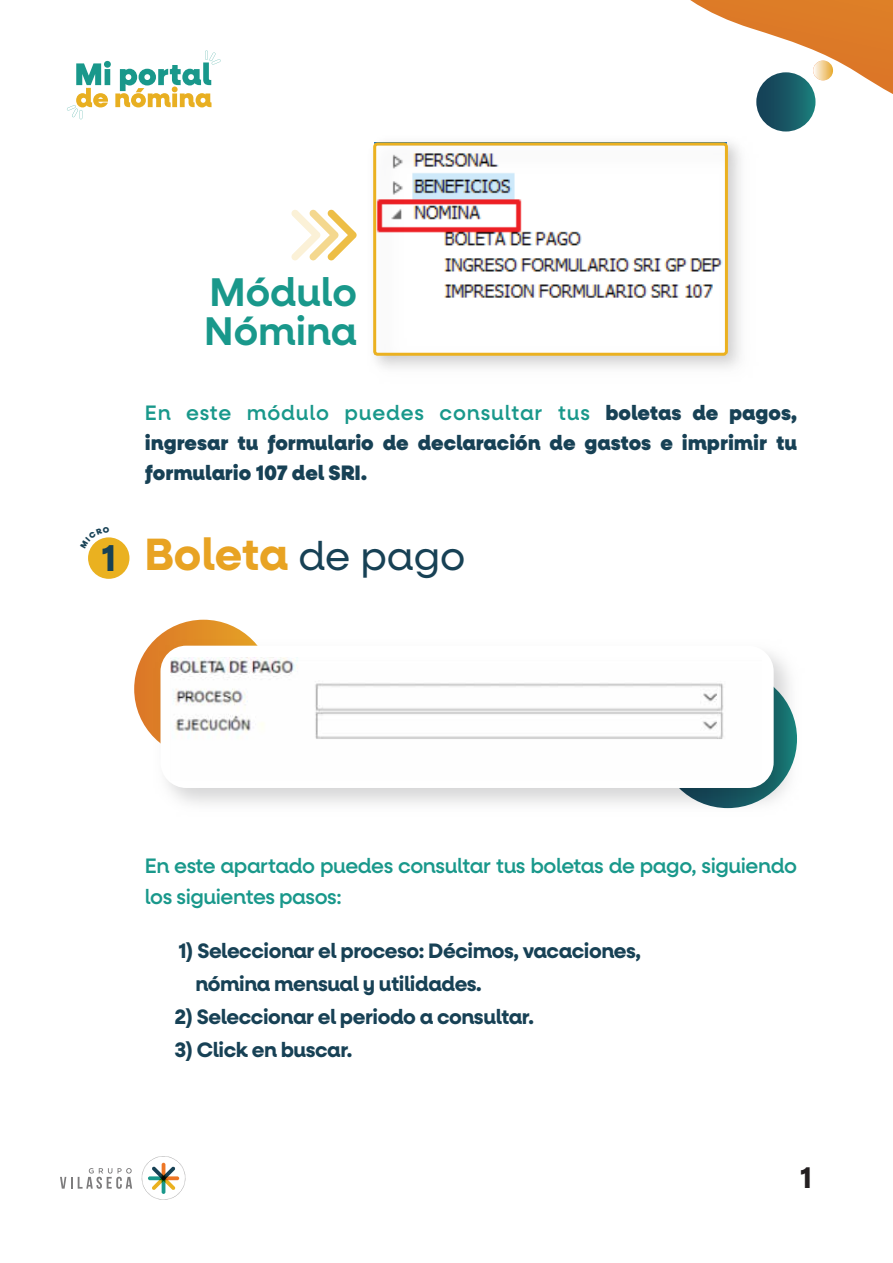
<style>
.page{position:relative;width:893px;height:1263px;background:#fff}
.page>*{position:absolute;margin:0;border:0;box-sizing:border-box;transform-origin:0 0}
.t1{font:700 45.45px "Neulis Alt";color:#e8a323}
.t2{font:600 40.2px/38.4px "Neulis Alt";color:#19988b}
.t3{font:700 30px "Neulis Alt";color:#231f20}
.t4{font:900 21px/30.2px "Neulis Alt";color:#174155;text-align:justify}
.t5{font:700 21px/33.2px "Neulis Alt";letter-spacing:-.02em;color:#174155}
.t6{font:500 21px/30.2px "Neulis Alt";letter-spacing:-.02em;color:#19988b}
.s1{font-weight:500;color:#19988b}
.s2{font-size:37.5px;color:#174155}
.s3{font-weight:400;font-size:40.5px;color:#174155}
</style>
<div class="page">
<svg style="left:140px;top:1154px;width:47px;height:48px"></svg>
<svg style="left:142px;top:1156px;width:43px;height:44px"></svg>
<svg style="left:60px;top:1168px;width:72px;height:21px"></svg>
<svg style="left:756px;top:72px;width:59px;height:60px"></svg>
<svg style="left:134px;top:620px;width:139px;height:138px"></svg>
<svg style="left:690px;top:0;width:203px;height:94px"></svg>
<svg style="left:291px;top:210px;width:66px;height:50px"></svg>
<div style="left:88px;top:537px;width:41px;height:42px;background:#eab120;border-radius:50%"></div>
<img style="left:375px;top:143px;width:366px;height:225px">
<div style="left:373px;top:142px;width:355px;height:214px;border:3px solid #ebb120;border-radius:3px"></div>
<img style="left:148px;top:633px;width:649px;height:176px">
<div style="left:160px;top:646px;width:614px;height:142px;background:#fff;border-radius:26px"></div>
<img style="left:171px;top:657px;width:553px;height:82px">
<svg style="left:67px;top:51px;width:154px;height:68px"></svg>
<svg style="left:90px;top:537px;width:19px;height:11px"></svg>
<h2 class="t2" style="left:204px;top:274px;width:154px">Módulo<br>Nómina</h2>
<p class="t4" style="left:145px;top:398px;width:654px"><span class="s1">En este módulo puedes consultar tus</span> boletas de pagos, ingresar tu formulario de declaración de gastos e imprimir tu formulario 107 del SRI.</p>
<h1 class="t1" style="left:101px;top:527px;width:366px"><span class="s2">1</span> Boleta <span class="s3">de pago</span></h1>
<p class="t6" style="left:145px;top:851px;width:654px">En este apartado puedes consultar tus boletas de pago, siguiendo los siguientes pasos:</p>
<p class="t5" style="left:195px;top:934px;width:447px;text-indent:-17px">1) Seleccionar el proceso: Décimos, vacaciones, nómina mensual y utilidades.</p>
<p class="t5" style="left:174px;top:1000px;width:361px">2) Seleccionar el periodo a consultar.</p>
<p class="t5" style="left:174px;top:1034px;width:180px">3) Click en buscar.</p>
<h3 class="t3" style="left:800px;top:1159px;width:13px">1</h3>
</div>
